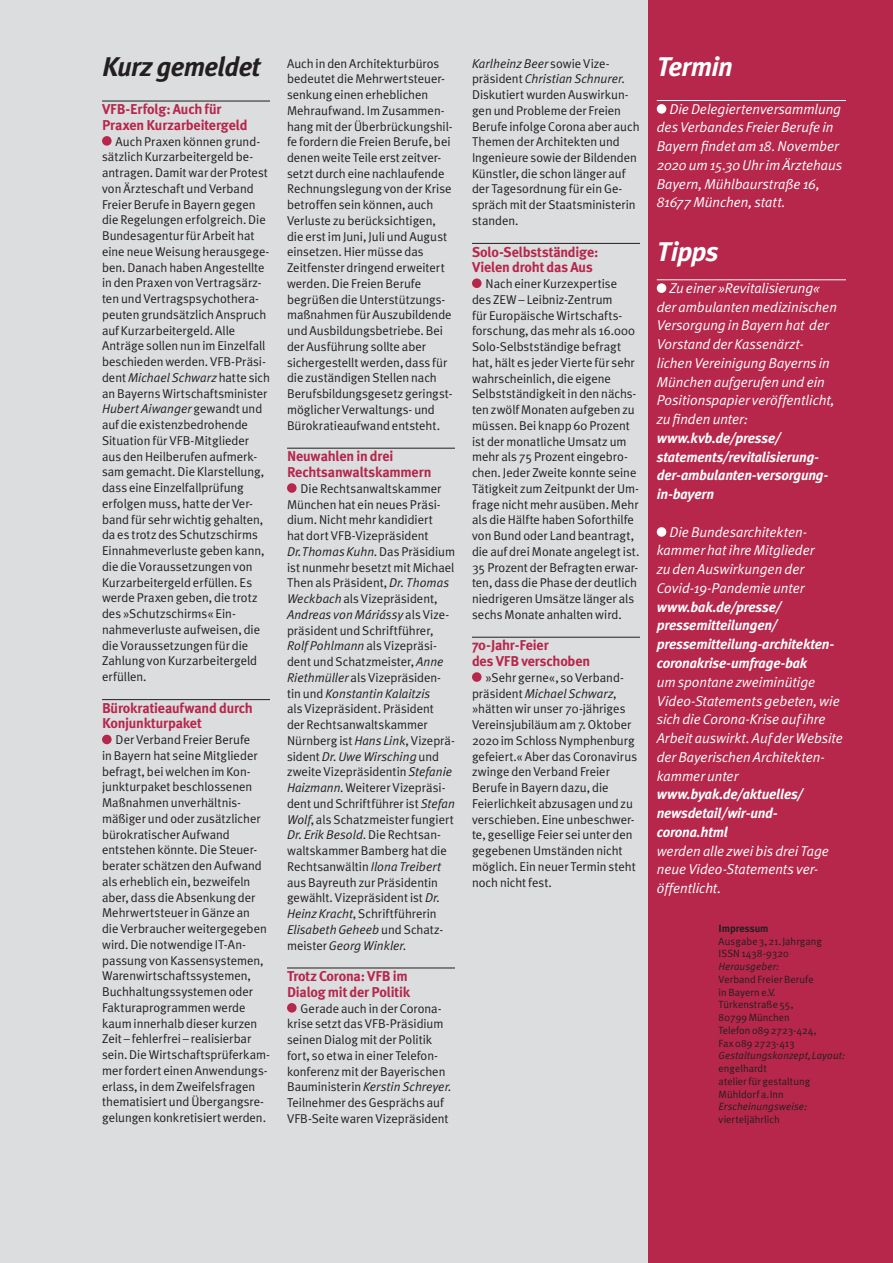
<style>
.page{position:relative;width:893px;height:1263px;background:#dcdddf}
.page>*{position:absolute;margin:0;border:0;box-sizing:border-box;transform-origin:0 0}
.t1{font:italic 700 27px "Meta Plus";letter-spacing:-.025em;color:#231f20}
.t2{font:italic 700 27px "Meta Plus";letter-spacing:-.025em;color:#fff}
.t3{font:italic 14.25px/18.8px "Meta Plus Normal";letter-spacing:-.005em;color:#fff}
.t4{font:italic 700 14.25px/18.8px "Meta Plus";letter-spacing:-.015em;color:#fff}
.t5{font:700 14.25px/15.8px "Meta Plus";letter-spacing:-.015em;color:#b6274b}
.t6{font:12.75px/15.8px "Meta Plus Normal";letter-spacing:-.005em;color:#231f20}
.t7{font:10.5px/12.8px "Meta Plus Normal";letter-spacing:.005em;color:#231f20}
.t8{font:italic 10.5px "Meta Plus Normal";letter-spacing:.005em;color:#231f20}
.t9{font:700 10.5px "Meta Plus";letter-spacing:-.005em;color:#231f20}
.s1{font-style:italic}
</style>
<div class="page">
<div style="left:648px;top:0;width:245px;height:1263px;background:#b6274b"></div>
<hr style="left:657px;top:100px;width:189px;height:1px;background:#fff">
<hr style="left:657px;top:279px;width:189px;height:1px;background:#fff">
<div style="left:657px;top:104px;width:9px;height:10px;background:#fff;border-radius:50%"></div>
<div style="left:657px;top:283px;width:9px;height:10px;background:#fff;border-radius:50%"></div>
<div style="left:657px;top:527px;width:9px;height:10px;background:#fff;border-radius:50%"></div>
<hr style="left:102px;top:101px;width:168px;height:1px;background:#231f20">
<hr style="left:102px;top:699px;width:168px;height:1px;background:#231f20">
<div style="left:102px;top:136px;width:10px;height:10px;background:#b6274b;border-radius:50%"></div>
<div style="left:102px;top:735px;width:10px;height:9px;background:#b6274b;border-radius:50%"></div>
<hr style="left:287px;top:448px;width:168px;height:1px;background:#231f20">
<hr style="left:287px;top:967px;width:168px;height:1px;background:#231f20">
<div style="left:287px;top:483px;width:10px;height:10px;background:#b6274b;border-radius:50%"></div>
<div style="left:287px;top:1003px;width:10px;height:10px;background:#b6274b;border-radius:50%"></div>
<hr style="left:472px;top:243px;width:168px;height:1px;background:#231f20">
<hr style="left:472px;top:637px;width:168px;height:1px;background:#231f20">
<div style="left:472px;top:278px;width:10px;height:10px;background:#b6274b;border-radius:50%"></div>
<div style="left:472px;top:672px;width:10px;height:10px;background:#b6274b;border-radius:50%"></div>
<h1 class="t1" style="left:102px;top:51px;width:160px">Kurz gemeldet</h1>
<p class="t5" style="left:102px;top:101px;width:147px">VFB-Erfolg: Auch für<br>Praxen Kurzarbeitergeld</p>
<p class="t6" style="left:102px;top:133px;width:169px;text-indent:14px">Auch Praxen können grund&shy;sätzlich Kurzarbeitergeld be&shy;antragen. Damit war der Protest von Ärzteschaft und Verband<br>Freier Berufe in Bayern gegen die Regelungen erfolgreich. Die<br>Bundesagentur für Arbeit hat eine neue Weisung herausgege&shy;ben. Danach haben Angestellte in den Praxen von Vertragsärz&shy;ten und Vertragspsychothera&shy;peuten grundsätzlich Anspruch auf Kurzarbeitergeld. Alle<br>Anträge sollen nun im Einzelfall beschieden werden. VFB-Präsi&shy;dent <span class="s1">Michael Schwarz</span> hatte sich an Bayerns Wirtschaftsminister<br><span class="s1">Hubert Aiwanger</span> gewandt und auf die existenzbedrohende<br>Situation für VFB-Mitglieder aus den Heilberufen aufmerk&shy;sam gemacht. Die Klarstellung, dass eine Einzelfallprüfung erfolgen muss, hatte der Ver&shy;band für sehr wichtig gehalten, da es trotz des Schutzschirms<br>Einnahmeverluste geben kann, die die Voraussetzungen von<br>Kurzarbeitergeld erfüllen. Es werde Praxen geben, die trotz des »Schutzschirms« Ein&shy;nahmeverluste aufweisen, die die Voraussetzungen für die<br>Zahlung von Kurzarbeitergeld erfüllen.</p>
<p class="t5" style="left:102px;top:700px;width:152px">Bürokratieaufwand durch<br>Konjunkturpaket</p>
<p class="t6" style="left:102px;top:732px;width:169px;text-indent:14px">Der Verband Freier Berufe<br>in Bayern hat seine Mitglieder befragt, bei welchen im Kon&shy;junkturpaket beschlossenen<br>Maßnahmen unverhältnis&shy;mäßiger und oder zusätzlicher bürokratischer Aufwand entstehen könnte. Die Steuer&shy;berater schätzen den Aufwand als erheblich ein, bezweifeln aber, dass die Absenkung der<br>Mehrwertsteuer in Gänze an<br>die Verbraucher weitergegeben wird. Die notwendige IT-An&shy;passung von Kassensystemen,<br>Warenwirtschaftssystemen,<br>Buchhaltungssystemen oder<br>Fakturaprogrammen werde kaum innerhalb dieser kurzen<br>Zeit – fehlerfrei – realisierbar sein. Die Wirtschaftsprüferkam&shy;mer fordert einen Anwendungs&shy;erlass, in dem Zweifelsfragen thematisiert und Übergangsre&shy;gelungen konkretisiert werden.</p>
<p class="t6" style="left:287px;top:55px;width:167px">Auch in den Architekturbüros bedeutet die Mehrwertsteuer&shy;senkung einen erheblichen<br>Mehraufwand. Im Zusammen&shy;hang mit der Überbrückungshil&shy;fe fordern die Freien Berufe, bei denen weite Teile erst zeitver&shy;setzt durch eine nachlaufende<br>Rechnungslegung von der Krise betroffen sein können, auch<br>Verluste zu berücksichtigen, die erst im Juni, Juli und August einsetzen. Hier müsse das<br>Zeitfenster dringend erweitert werden. Die Freien Berufe begrüßen die Unterstützungs&shy;maßnahmen für Auszubildende und Ausbildungsbetriebe. Bei der Ausführung sollte aber sichergestellt werden, dass für die zuständigen Stellen nach<br>Berufsbildungsgesetz geringst&shy;möglicher Verwaltungs- und<br>Bürokratieaufwand entsteht.</p>
<p class="t5" style="left:287px;top:448px;width:146px">Neuwahlen in drei<br>Rechtsanwaltskammern</p>
<p class="t6" style="left:287px;top:480px;width:169px;text-indent:14px">Die Rechtsanwaltskammer<br>München hat ein neues Präsi&shy;dium. Nicht mehr kandidiert<br>hat dort VFB-Vizepräsident<br><span class="s1">Dr. Thomas Kuhn</span>. Das Präsidium ist nunmehr besetzt mit Michael<br>Then als Präsident, <span class="s1">Dr. Thomas<br>Weckbach</span> als Vizepräsident,<br><span class="s1">Andreas von Máriássy</span> als Vize&shy;präsident und Schriftführer,<br><span class="s1">Rolf Pohlmann</span> als Vizepräsi&shy;dent und Schatzmeister, <span class="s1">Anne<br>Riethmüller</span> als Vizepräsiden&shy;tin und <span class="s1">Konstantin Kalaitzis<br></span>als Vizepräsident. Präsident<br>der Rechtsanwaltskammer<br>Nürnberg ist <span class="s1">Hans Link</span>, Vizeprä&shy;sident <span class="s1">Dr. Uwe Wirsching</span> und zweite Vizepräsidentin <span class="s1">Stefanie<br>Haizmann</span>. Weiterer Vizepräsi&shy;dent und Schriftführer ist <span class="s1">Stefan<br>Wolf</span>, als Schatzmeister fungiert<br><span class="s1">Dr. Erik Besold</span>. Die Rechtsan&shy;waltskammer Bamberg hat die<br>Rechtsanwältin <span class="s1">Ilona Treibert </span>aus Bayreuth zur Präsidentin gewählt. Vizepräsident ist <span class="s1">Dr.<br>Heinz Kracht</span>, Schriftführerin<br><span class="s1">Elisabeth Geheeb</span> und Schatz&shy;meister <span class="s1">Georg Winkler</span>.</p>
<p class="t5" style="left:287px;top:968px;width:125px">Trotz Corona: VFB im<br>Dialog mit der Politik</p>
<p class="t6" style="left:287px;top:1000px;width:166px;text-indent:14px">Gerade auch in der Corona&shy;krise setzt das VFB-Präsidium seinen Dialog mit der Politik fort, so etwa in einer Telefon&shy;konferenz mit der Bayerischen<br>Bauministerin <span class="s1">Kerstin Schreyer</span>.<br>Teilnehmer des Gesprächs auf<br>VFB-Seite waren Vizepräsident</p>
<p class="t6" style="left:472px;top:55px;width:169px"><span class="s1">Karlheinz Beer</span> sowie Vize&shy;präsident <span class="s1">Christian Schnurer</span>.<br>Diskutiert wurden Auswirkun&shy;gen und Probleme der Freien<br>Berufe infolge Corona aber auch<br>Themen der Architekten und<br>Ingenieure sowie der Bildenden<br>Künstler, die schon länger auf der Tagesordnung für ein Ge&shy;spräch mit der Staatsministerin standen.</p>
<p class="t5" style="left:472px;top:244px;width:128px">Solo-Selbstständige:<br>Vielen droht das Aus</p>
<p class="t6" style="left:472px;top:276px;width:169px;text-indent:14px">Nach einer Kurzexpertise des ZEW – Leibniz-Zentrum<br>für Europäische Wirtschafts&shy;forschung, das mehr als 16.000<br>Solo-Selbstständige befragt hat, hält es jeder Vierte für sehr wahrscheinlich, die eigene<br>Selbstständigkeit in den nächs&shy;ten zwölf Monaten aufgeben zu müssen. Bei knapp 60 Prozent ist der monatliche Umsatz um mehr als 75 Prozent eingebro&shy;chen. Jeder Zweite konnte seine<br>Tätigkeit zum Zeitpunkt der Um&shy;frage nicht mehr ausüben. Mehr als die Hälfte haben Soforthilfe von Bund oder Land beantragt, die auf drei Monate angelegt ist.<br>35 Prozent der Befragten erwar&shy;ten, dass die Phase der deutlich niedrigeren Umsätze länger als sechs Monate anhalten wird.</p>
<p class="t5" style="left:472px;top:637px;width:120px">70-Jahr-Feier<br>des VFB verschoben</p>
<p class="t6" style="left:472px;top:669px;width:167px;text-indent:14px">»Sehr gerne«, so Verband&shy;präsident <span class="s1">Michael Schwarz</span>, »hätten wir unser 70-jähriges<br>Vereinsjubiläum am 7. Oktober<br>2020 im Schloss Nymphenburg gefeiert.« Aber das Coronavirus zwinge den Verband Freier<br>Berufe in Bayern dazu, die<br>Feierlichkeit abzusagen und zu verschieben. Eine unbeschwer&shy;te, gesellige Feier sei unter den gegebenen Umständen nicht möglich. Ein neuer Termin steht noch nicht fest.</p>
<h1 class="t2" style="left:657px;top:51px;width:77px">Termin</h1>
<p class="t3" style="left:657px;top:99px;width:187px;text-indent:13px">Die Delegiertenversammlung des Verbandes Freier Berufe in<br>Bayern findet am 18. November<br>2020 um 15.30 Uhr im Ärztehaus<br>Bayern, Mühlbaurstraße 16,<br>81677 München, statt.</p>
<h1 class="t2" style="left:657px;top:236px;width:63px">Tipps</h1>
<p class="t3" style="left:657px;top:278px;width:182px;text-indent:13px">Zu einer »Revitalisierung« der ambulanten medizinischen<br>Versorgung in Bayern hat der<br>Vorstand der Kassenärzt&shy;lichen Vereinigung Bayerns in<br>München aufgerufen und ein<br>Positionspapier veröffentlicht, zu finden unter:</p>
<p class="t4" style="left:657px;top:429px;width:173px">www.kvb.de/presse/ statements/revitalisierung&shy;der-ambulanten-versorgung&shy;in-bayern</p>
<p class="t3" style="left:657px;top:522px;width:159px;text-indent:13px">Die Bundesarchitekten&shy;kammer hat ihre Mitglieder zu den Auswirkungen der<br>Covid-19-Pandemie unter</p>
<p class="t4" style="left:657px;top:597px;width:179px">www.bak.de/presse/ pressemitteilungen/ pressemitteilung-architekten&shy;coronakrise-umfrage-bak</p>
<p class="t3" style="left:657px;top:672px;width:188px">um spontane zweiminütige<br>Video-Statements gebeten, wie sich die Corona-Krise auf ihre<br>Arbeit auswirkt. Auf der Website der Bayerischen Architekten&shy;kammer unter</p>
<p class="t4" style="left:657px;top:785px;width:149px">www.byak.de/aktuelles/ newsdetail/wir-und&shy;corona.html</p>
<p class="t3" style="left:657px;top:841px;width:174px">werden alle zwei bis drei Tage neue Video-Statements ver&shy;öffentlicht.</p>
<p class="t9" style="left:719px;top:922px;width:51px">Impressum</p>
<p class="t7" style="left:719px;top:934px;width:105px">Ausgabe 3, 21. Jahrgang<br>ISSN 1438-9320</p>
<p class="t8" style="left:719px;top:960px;width:62px">Herausgeber:</p>
<p class="t7" style="left:719px;top:973px;width:99px">Verband Freier Berufe in Bayern e.V.<br>Türkenstraße 55,<br>80799 München<br>Telefon 089 2723-424,<br>Fax 089 2723-413</p>
<p class="t8" style="left:719px;top:1049px;width:128px">Gestaltungskonzept, Layout:</p>
<p class="t7" style="left:719px;top:1062px;width:93px">engelhardt<br>atelier für gestaltung<br>Mühldorf a. Inn</p>
<p class="t8" style="left:719px;top:1100px;width:90px">Erscheinungsweise:</p>
<p class="t7" style="left:719px;top:1113px;width:63px">vierteljährlich</p>
</div>
